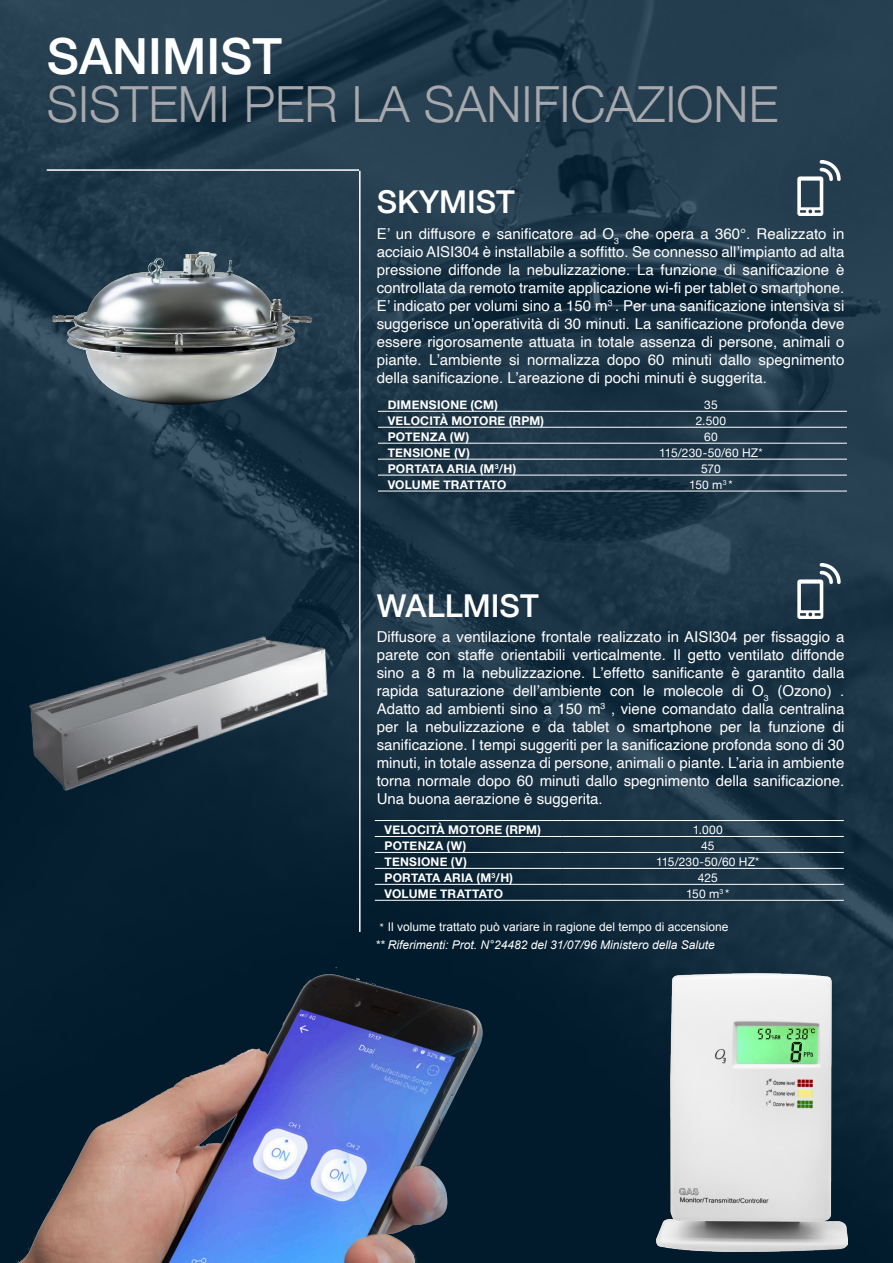
<style>
.page{position:relative;width:893px;height:1263px;background:#fff}
.page>*{position:absolute;margin:0;border:0;box-sizing:border-box;transform-origin:0 0}
.t1{font:300 49.8px "Helvetica Neue";color:#a8a9ad}
.t2{font:500 49.8px "Helvetica Neue";color:#fff}
.t3{font:500 31.5px "Helvetica Neue";color:#fff}
.t4{font:15px/18px "Helvetica";color:#fff;text-align:justify}
.tabella_caratteristi{font:700 12px "Helvetica Neue";letter-spacing:.015em;color:#fff}
.tabella_dati{font:12px "Helvetica Neue";letter-spacing:.01em;color:#fff}
.t5{font:italic 12px "Arial";color:#fff}
.t6{font:12px "Arial";color:#fff}
.s1{font-family:"Minion Pro"}
</style>
<div class="page">
<img style="left:0;top:0;width:893px;height:1263px">
<img style="left:42px;top:234px;width:281px;height:188px">
<hr style="left:47px;top:169px;width:312px;height:2px;background:#fff">
<hr style="left:359px;top:171px;width:2px;height:761px;background:#fff">
<hr style="left:378px;top:411px;width:188px;height:1px;background:#fff">
<hr style="left:566px;top:411px;width:281px;height:1px;background:#fff">
<hr style="left:378px;top:427px;width:188px;height:1px;background:#fff">
<hr style="left:566px;top:427px;width:281px;height:1px;background:#fff">
<hr style="left:378px;top:443px;width:188px;height:1px;background:#fff">
<hr style="left:566px;top:443px;width:281px;height:1px;background:#fff">
<hr style="left:378px;top:459px;width:188px;height:1px;background:#fff">
<hr style="left:566px;top:459px;width:281px;height:1px;background:#fff">
<hr style="left:378px;top:475px;width:188px;height:1px;background:#fff">
<hr style="left:566px;top:475px;width:281px;height:1px;background:#fff">
<hr style="left:378px;top:491px;width:188px;height:1px;background:#fff">
<hr style="left:566px;top:491px;width:281px;height:1px;background:#fff">
<img style="left:791px;top:160px;width:55px;height:56px">
<img style="left:21px;top:630px;width:322px;height:173px">
<img style="left:791px;top:563px;width:55px;height:56px">
<hr style="left:375px;top:820px;width:187px;height:1px;background:#fff">
<hr style="left:562px;top:820px;width:282px;height:1px;background:#fff">
<hr style="left:375px;top:836px;width:187px;height:1px;background:#fff">
<hr style="left:562px;top:836px;width:282px;height:1px;background:#fff">
<hr style="left:375px;top:852px;width:187px;height:1px;background:#fff">
<hr style="left:562px;top:852px;width:282px;height:1px;background:#fff">
<hr style="left:375px;top:868px;width:187px;height:1px;background:#fff">
<hr style="left:562px;top:868px;width:282px;height:1px;background:#fff">
<hr style="left:375px;top:884px;width:187px;height:1px;background:#fff">
<hr style="left:562px;top:884px;width:282px;height:1px;background:#fff">
<hr style="left:375px;top:900px;width:187px;height:1px;background:#fff">
<hr style="left:562px;top:900px;width:282px;height:1px;background:#fff">
<img style="left:0;top:968px;width:508px;height:295px">
<img style="left:657px;top:974px;width:190px;height:278px">
<p class="t2" style="left:47px;top:16px;width:237px">SANIMIST</p>
<p class="t1" style="left:47px;top:64px;width:733px">SISTEMI PER LA SANIFICAZIONE</p>
<p class="t3" style="left:377px;top:177px;width:140px">SKYMIST</p>
<p class="t4" style="left:377px;top:225px;width:469px">E’ un diffusore e sanificatore ad O<sub>3</sub> che opera a 360°. Realizzato in acciaio AISI304 è installabile a soffitto. Se connesso all’impianto ad alta</p>
<p class="t4" style="left:377px;top:261px;width:469px">pressione diffonde la nebulizzazione. La funzione di sanificazione è controllata da remoto tramite applicazione wi-fi per tablet o smartphone.<br>E’ indicato per volumi sino a 150 m<sup>3</sup> . Per una sanificazione intensiva si suggerisce un’operatività di 30 minuti. La sanificazione profonda deve essere rigorosamente attuata in totale assenza di persone, animali o piante. L’ambiente si normalizza dopo 60 minuti dallo spegnimento della sanificazione. L’areazione di pochi minuti è suggerita.</p>
<p class="tabella_caratteristi" style="left:388px;top:395px;width:112px">DIMENSIONE (CM)</p>
<p class="tabella_dati" style="left:704px;top:396px;width:15px">35</p>
<p class="tabella_caratteristi" style="left:388px;top:411px;width:158px">VELOCITÀ MOTORE (RPM)</p>
<p class="tabella_dati" style="left:696px;top:412px;width:32px">2.500</p>
<p class="tabella_caratteristi" style="left:388px;top:427px;width:83px">POTENZA (W)</p>
<p class="tabella_dati" style="left:704px;top:428px;width:15px">60</p>
<p class="tabella_caratteristi" style="left:388px;top:443px;width:84px">TENSIONE (V)</p>
<p class="tabella_dati" style="left:659px;top:444px;width:105px">115/230-50/60 HZ*</p>
<p class="tabella_caratteristi" style="left:388px;top:459px;width:130px">PORTATA ARIA (M<sup>3</sup>/H)</p>
<p class="tabella_dati" style="left:701px;top:460px;width:21px">570</p>
<p class="tabella_caratteristi" style="left:388px;top:475px;width:120px">VOLUME TRATTATO</p>
<p class="tabella_dati" style="left:689px;top:476px;width:45px">150 m<sup>3</sup> *</p>
<p class="t3" style="left:377px;top:580px;width:163px">WALLMIST</p>
<p class="t4" style="left:377px;top:629px;width:469px">Diffusore a ventilazione frontale realizzato in AISI304 per fissaggio a parete con staffe orientabili verticalmente. Il getto ventilato diffonde sino a 8 m la nebulizzazione. L’effetto sanificante è garantito dalla rapida saturazione dell’ambiente con le molecole di O<sub>3</sub> (Ozono) .<br>Adatto ad ambienti sino a 150 m<sup>3</sup> , viene comandato dalla centralina per la nebulizzazione e da tablet o smartphone per la funzione di sanificazione. I tempi suggeriti per la sanificazione profonda sono di 30 minuti, in totale assenza di persone, animali o piante. L’aria in ambiente torna normale dopo 60 minuti dallo spegnimento della sanificazione.<br>Una buona aerazione è suggerita.</p>
<p class="tabella_caratteristi" style="left:385px;top:821px;width:158px">VELOCITÀ MOTORE (RPM)</p>
<p class="tabella_dati" style="left:693px;top:821px;width:32px">1.000</p>
<p class="tabella_caratteristi" style="left:385px;top:837px;width:83px">POTENZA (W)</p>
<p class="tabella_dati" style="left:701px;top:837px;width:15px">45</p>
<p class="tabella_caratteristi" style="left:385px;top:852px;width:84px">TENSIONE (V)</p>
<p class="tabella_dati" style="left:656px;top:853px;width:105px">115/230-50/60 HZ*</p>
<p class="tabella_caratteristi" style="left:385px;top:868px;width:130px">PORTATA ARIA (M<sup>3</sup>/H)</p>
<p class="tabella_dati" style="left:698px;top:869px;width:21px">425</p>
<p class="tabella_caratteristi" style="left:385px;top:884px;width:120px">VOLUME TRATTATO</p>
<p class="tabella_dati" style="left:686px;top:885px;width:45px">150 m<sup>3</sup> *</p>
<p class="t6" style="left:380px;top:919px;width:351px"><span class="s1">*</span> Il volume trattato può variare in ragione del tempo di accensione</p>
<p class="t5" style="left:375px;top:937px;width:341px">** Riferimenti: Prot. N°24482 del 31/07/96 Ministero della Salute</p>
</div>
